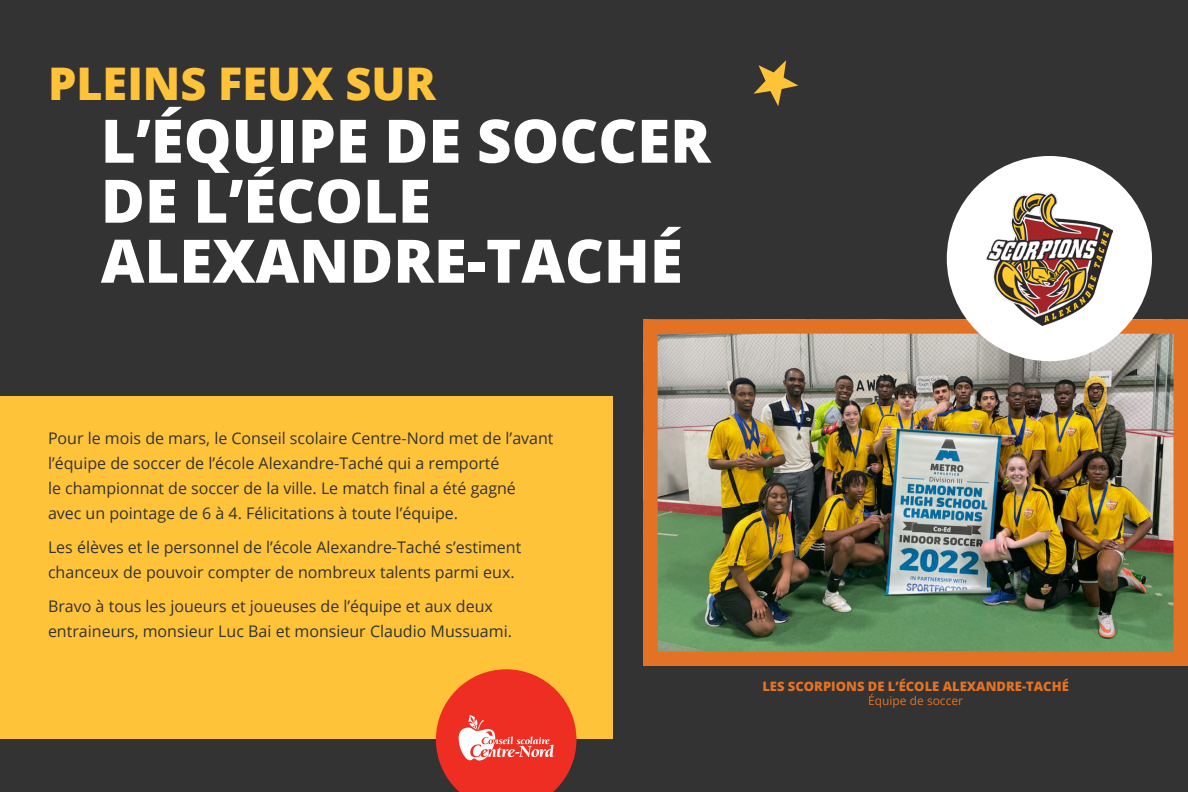
<style>
.page{position:relative;width:1188px;height:792px;background:#323332}
.page>*{position:absolute;margin:0;border:0;box-sizing:border-box;transform-origin:0 0}
.texte_tableau{font:800 60px/60px "Open Sans";color:#fff}
.texte_tableau-2{font:800 45px "Open Sans";color:#ffc339}
.texte_courant{font:16px/25px "Open Sans";color:#323332}
.texte_courant-2{font:800 13px "Open Sans";color:#e47225}
.texte_courant-3{font:12px "Open Sans";color:#e47225}
</style>
<div class="page">
<div style="left:0;top:396px;width:612px;height:343px;background:#ffc339"></div>
<svg style="left:754px;top:60px;width:44px;height:46px"></svg>
<svg style="left:436px;top:669px;width:140px;height:123px"></svg>
<img style="left:658px;top:334px;width:515px;height:317px">
<div style="left:643px;top:319px;width:545px;height:347px;border:14px solid #e47225"></div>
<div style="left:947px;top:156px;width:205px;height:205px;background:#fff;border-radius:50%"></div>
<img style="left:986px;top:192px;width:127px;height:133px">
<p class="texte_tableau-2" style="left:48px;top:50px;width:389px">PLEINS FEUX SUR</p>
<p class="texte_tableau" style="left:101px;top:108px;width:611px">L’ÉQUIPE DE SOCCER<br>DE L’ÉCOLE<br>ALEXANDRE-TACHÉ</p>
<p class="texte_courant" style="left:48px;top:426px;width:507px">Pour le mois de mars, le Conseil scolaire Centre-Nord met de l’avant l’équipe de soccer de l’école Alexandre-Taché qui a remporté<br>le championnat de soccer de la ville. Le match final a été gagné<br>avec un pointage de 6 à 4. Félicitations à toute l’équipe.</p>
<p class="texte_courant" style="left:48px;top:535px;width:475px">Les élèves et le personnel de l’école Alexandre-Taché s’estiment chanceux de pouvoir compter de nombreux talents parmi eux.</p>
<p class="texte_courant" style="left:48px;top:594px;width:466px">Bravo à tous les joueurs et joueuses de l’équipe et aux deux entraineurs, monsieur Luc Bai et monsieur Claudio Mussuami.</p>
<p class="texte_courant-2" style="left:762px;top:676px;width:308px">LES SCORPIONS DE L’ÉCOLE ALEXANDRE-TACHÉ</p>
<p class="texte_courant-3" style="left:868px;top:693px;width:96px">Équipe de soccer</p>
</div>
